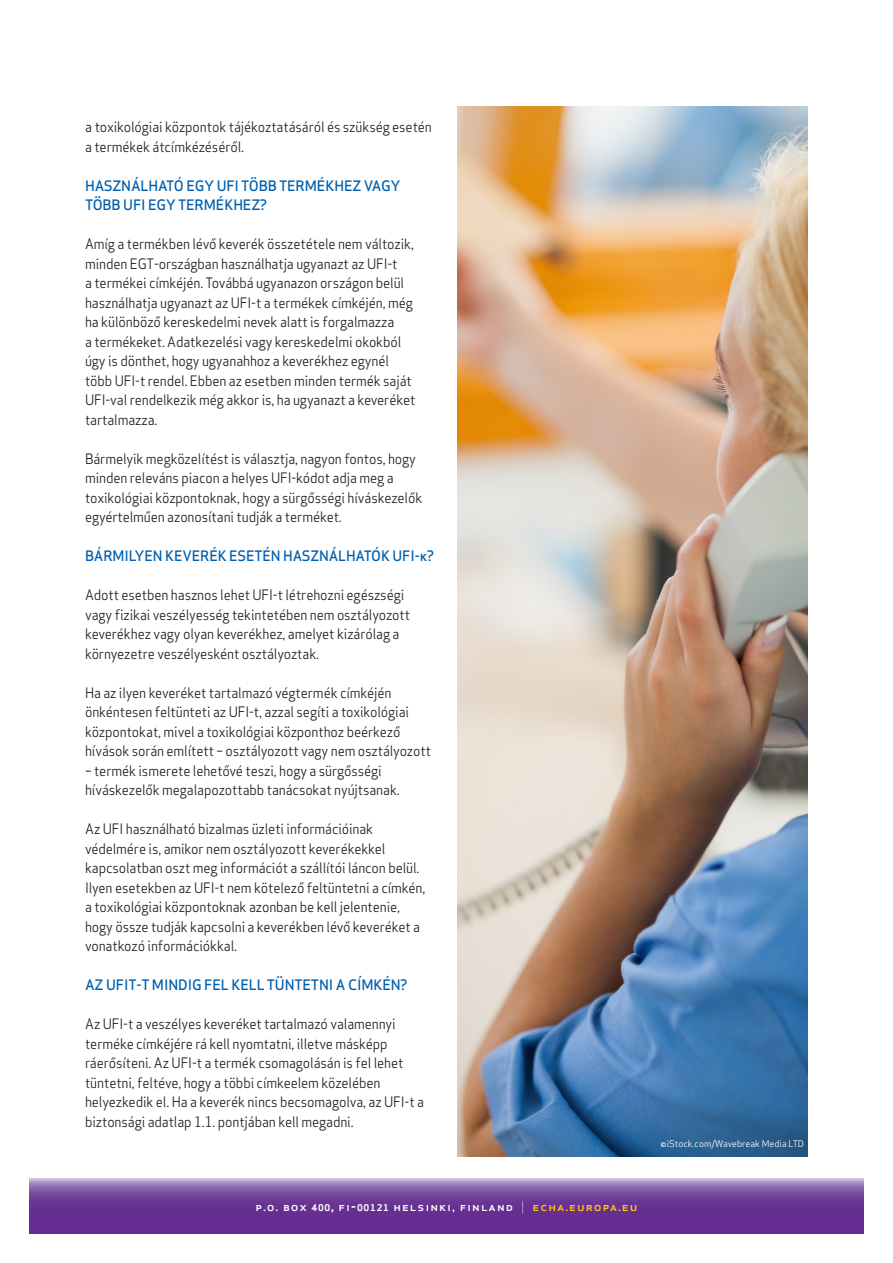
<style>
.page{position:relative;width:893px;height:1263px;background:#fff}
.page>*{position:absolute;margin:0;border:0;box-sizing:border-box;transform-origin:0 0}
.Bodytext{font:14.1px/19.5px "Apex Sans";letter-spacing:-.01em;color:#231f20;scale:.94 1}
.Headline_2_CAPS_blue{font:500 14.1px/19.5px "Apex Sans";letter-spacing:-.01em;color:#0160ae}
.Bodytext-2{font:500 14.1px "Apex Sans";letter-spacing:-.01em;color:#0160ae}
.t1{font:500 12px "Apex Sans";letter-spacing:.075em;color:#fff;scale:1.08 1}
.Footnote{font:9px "Apex Sans";color:#fff}
.s1{font-weight:700;font-size:9px}
.s2{font-weight:700}
.s3{font-weight:300}
.s4{color:#feca0a}
</style>
<div class="page">
<img style="left:457px;top:106px;width:351px;height:1051px">
<svg style="left:30px;top:1178px;width:833px;height:56px;background:#76479d"></svg>
<p class="Bodytext" style="left:85px;top:116px;width:371px">a toxikológiai központok tájékoztatásáról és szükség esetén a termékek átcímkézéséről.</p>
<p class="Headline_2_CAPS_blue" style="left:85px;top:174px;width:317px">HASZNÁLHATÓ EGY UFI TÖBB TERMÉKHEZ VAGY<br>TÖBB UFI EGY TERMÉKHEZ?</p>
<p class="Bodytext" style="left:85px;top:233px;width:353px">Amíg a termékben lévő keverék összetétele nem változik, minden EGT-országban használhatja ugyanazt az UFI-t<br>a termékei címkéjén. Továbbá ugyanazon országon belül használhatja ugyanazt az UFI-t a termékek címkéjén, még ha különböző kereskedelmi nevek alatt is forgalmazza<br>a termékeket. Adatkezelési vagy kereskedelmi okokból úgy is dönthet, hogy ugyanahhoz a keverékhez egynél több UFI-t rendel. Ebben az esetben minden termék saját UFI-val rendelkezik még akkor is, ha ugyanazt a keveréket tartalmazza.</p>
<p class="Bodytext" style="left:85px;top:447px;width:360px">Bármelyik megközelítést is választja, nagyon fontos, hogy minden releváns piacon a helyes UFI-kódot adja meg a toxikológiai központoknak, hogy a sürgősségi híváskezelők egyértelműen azonosítani tudják a terméket.</p>
<p class="Bodytext-2" style="left:85px;top:543px;width:351px">BÁRMILYEN KEVERÉK ESETÉN HASZNÁLHATÓK UFI-K?</p>
<p class="Bodytext" style="left:85px;top:584px;width:347px">Adott esetben hasznos lehet UFI-t létrehozni egészségi vagy fizikai veszélyesség tekintetében nem osztályozott keverékhez vagy olyan keverékhez, amelyet kizárólag a környezetre veszélyesként osztályoztak.</p>
<p class="Bodytext" style="left:85px;top:681px;width:370px">Ha az ilyen keveréket tartalmazó végtermék címkéjén önkéntesen feltünteti az UFI-t, azzal segíti a toxikológiai központokat, mivel a toxikológiai központhoz beérkező hívások során említett – osztályozott vagy nem osztályozott</p>
<p class="Bodytext" style="left:85px;top:759px;width:336px">– termék ismerete lehetővé teszi, hogy a sürgősségi híváskezelők megalapozottabb tanácsokat nyújtsanak.</p>
<p class="Bodytext" style="left:85px;top:818px;width:364px">Az UFI használható bizalmas üzleti információinak védelmére is, amikor nem osztályozott keverékekkel kapcsolatban oszt meg információt a szállítói láncon belül.<br>Ilyen esetekben az UFI-t nem kötelező feltüntetni a címkén, a toxikológiai központoknak azonban be kell jelentenie, hogy össze tudják kapcsolni a keverékben lévő keveréket a vonatkozó információkkal.</p>
<p class="Headline_2_CAPS_blue" style="left:85px;top:973px;width:324px">AZ UFIT-T MINDIG FEL KELL TÜNTETNI A CÍMKÉN?</p>
<p class="Bodytext" style="left:85px;top:1013px;width:362px">Az UFI-t a veszélyes keveréket tartalmazó valamennyi terméke címkéjére rá kell nyomtatni, illetve másképp ráerősíteni. Az UFI-t a termék csomagolásán is fel lehet tüntetni, feltéve, hogy a többi címkeelem közelében helyezkedik el. Ha a keverék nincs becsomagolva, az UFI-t a biztonsági adatlap 1.1. pontjában kell megadni.</p>
<p class="t1" style="left:255px;top:1196px;width:355px">p.o. box <span class="s1">400</span><span class="s2">,</span> fi<span class="s2">-</span><span class="s1">00121</span> helsinki, finland <span class="s3">|</span> <span class="s4">echa.europa.eu</span></p>
<p class="Footnote" style="left:661px;top:1136px;width:145px">©iStock.com/Wavebreak Media LTD</p>
</div>
